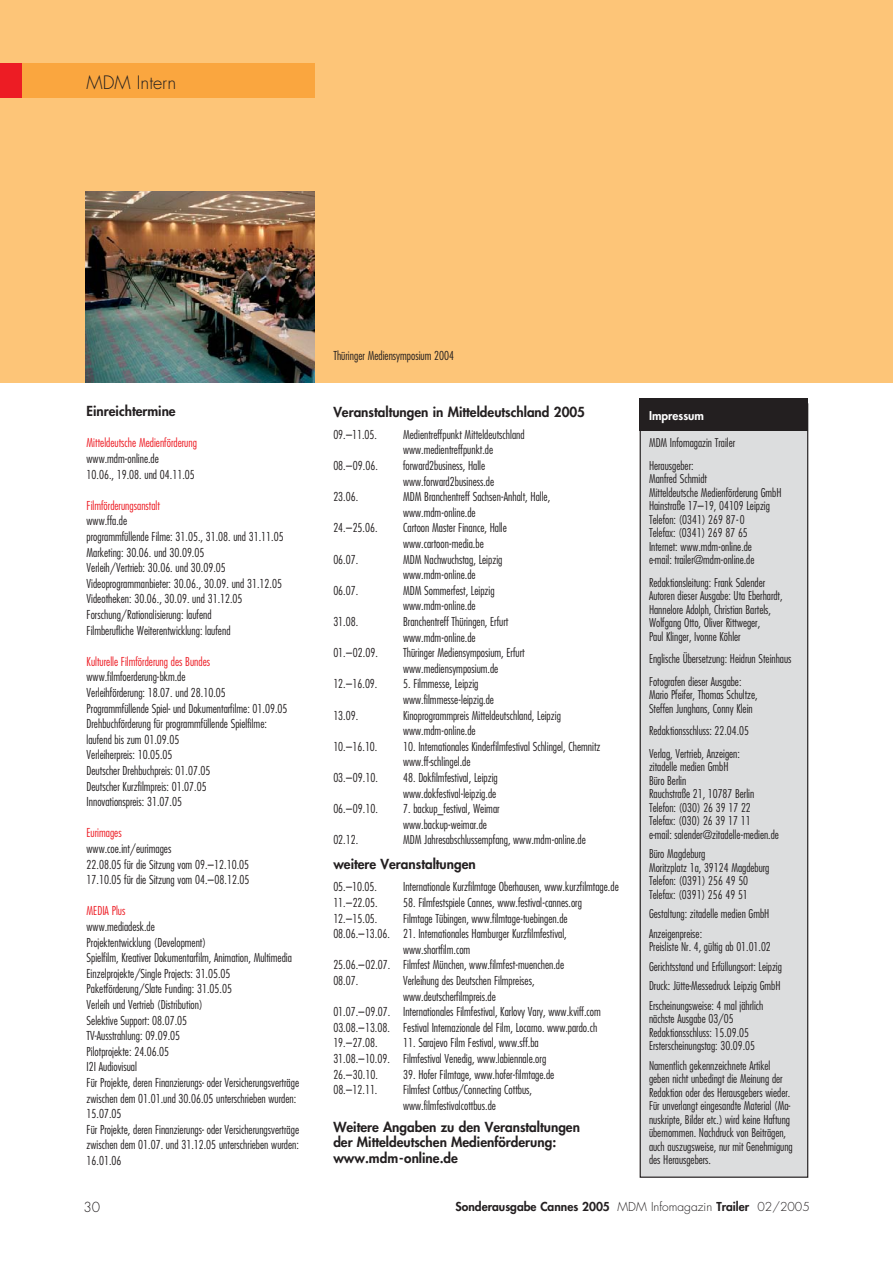
<style>
.page{position:relative;width:893px;height:1263px;background:#fff}
.page>*{position:absolute;margin:0;border:0;box-sizing:border-box;transform-origin:0 0}
.t1{font:300 18px "Futura";color:#231f20}
.t2{font:800 13.5px/15.6px "Futura";color:#231f20}
.t3{font:300 13.5px "Futura";color:#231f20}
.t4{font:300 condensed 12px/15.6px "Futura";color:#231f20}
.t5{font:300 condensed 12px "Futura";color:#ed1c24}
.t6{font:800 12px "Futura";color:#231f20}
.t7{font:300 condensed 11.85px/13.5px "Futura";color:#231f20}
.t8{font:800 11.85px "Futura";color:#fff}
.s1{font-weight:300}
</style>
<div class="page">
<div style="left:0;top:0;width:892px;height:383px;background:#fdc578"></div>
<div style="left:0;top:64px;width:315px;height:34px;background:#faa63f"></div>
<div style="left:0;top:64px;width:21px;height:34px;background:#ed1c24"></div>
<div style="left:640px;top:405px;width:167px;height:772px;background:#dcddde"></div>
<div style="left:639px;top:403px;width:169px;height:775px;border:1px solid #231f20"></div>
<div style="left:639px;top:399px;width:169px;height:32px;background:#231f20"></div>
<img style="left:85px;top:191px;width:230px;height:192px">
<h1 class="t1" style="left:87px;top:74px;width:91px">MDM Intern</h1>
<p class="t2" style="left:87px;top:405px;width:91px">Einreichtermine</p>
<p class="t5" style="left:87px;top:438px;width:112px">Mitteldeutsche Medienförderung</p>
<p class="t4" style="left:87px;top:452px;width:110px">www.mdm-online.de<br>10.06., 19.08. und 04.11.05</p>
<p class="t5" style="left:87px;top:500px;width:75px">Filmförderungsanstalt</p>
<p class="t4" style="left:87px;top:514px;width:199px">www.ffa.de<br>programmfüllende Filme: 31.05., 31.08. und 31.11.05<br>Marketing: 30.06. und 30.09.05<br>Verleih/Vertrieb: 30.06. und 30.09.05<br>Videoprogrammanbieter: 30.06., 30.09. und 31.12.05<br>Videotheken: 30.06., 30.09. und 31.12.05<br>Forschung/Rationalisierung: laufend<br>Filmberufliche Weiterentwicklung: laufend</p>
<p class="t5" style="left:87px;top:656px;width:125px">Kulturelle Filmförderung des Bundes</p>
<p class="t4" style="left:87px;top:670px;width:202px">www.filmfoerderung-bkm.de<br>Verleihförderung: 18.07. und 28.10.05<br>Programmfüllende Spiel- und Dokumentarfilme: 01.09.05<br>Drehbuchförderung für programmfüllende Spielfilme: laufend bis zum 01.09.05<br>Verleiherpreis: 10.05.05<br>Deutscher Drehbuchpreis: 01.07.05<br>Deutscher Kurzfilmpreis: 01.07.05<br>Innovationspreis: 31.07.05</p>
<p class="t5" style="left:87px;top:828px;width:37px">Eurimages</p>
<p class="t4" style="left:87px;top:842px;width:164px">www.coe.int/eurimages<br>22.08.05 für die Sitzung vom 09.–12.10.05<br>17.10.05 für die Sitzung vom 04.–08.12.05</p>
<p class="t5" style="left:87px;top:906px;width:40px">MEDIA Plus</p>
<p class="t4" style="left:87px;top:920px;width:214px">www.mediadesk.de<br>Projektentwicklung (Development)<br>Spielfilm, Kreativer Dokumentarfilm, Animation, Multimedia Einzelprojekte/Single Projects: 31.05.05<br>Paketförderung/Slate Funding: 31.05.05<br>Verleih und Vertrieb (Distribution)<br>Selektive Support: 08.07.05<br>TV-Ausstrahlung: 09.09.05<br>Pilotprojekte: 24.06.05<br>I2I Audiovisual<br>Für Projekte, deren Finanzierungs- oder Versicherungsverträge zwischen dem 01.01.und 30.06.05 unterschrieben wurden:<br>15.07.05<br>Für Projekte, deren Finanzierungs- oder Versicherungsverträge zwischen dem 01.07. und 31.12.05 unterschrieben wurden:<br>16.01.06</p>
<p class="t4" style="left:333px;top:348px;width:122px">Thüringer Mediensymposium 2004</p>
<p class="t2" style="left:333px;top:405px;width:253px">Veranstaltungen in Mitteldeutschland 2005</p>
<p class="t4" style="left:333px;top:427px;width:45px">09.–11.05.</p>
<p class="t4" style="left:403px;top:427px;width:123px">Medientreffpunkt Mitteldeutschland www.medientreffpunkt.de</p>
<p class="t4" style="left:333px;top:459px;width:46px">08.–09.06.</p>
<p class="t4" style="left:403px;top:459px;width:93px">forward2business, Halle www.forward2business.de</p>
<p class="t4" style="left:333px;top:490px;width:26px">23.06.</p>
<p class="t4" style="left:403px;top:490px;width:149px">MDM Branchentreff Sachsen-Anhalt, Halle, www.mdm-online.de</p>
<p class="t4" style="left:333px;top:521px;width:46px">24.–25.06.</p>
<p class="t4" style="left:403px;top:521px;width:105px">Cartoon Master Finance, Halle www.cartoon-media.be</p>
<p class="t4" style="left:333px;top:552px;width:26px">06.07.</p>
<p class="t4" style="left:403px;top:552px;width:101px">MDM Nachwuchstag, Leipzig www.mdm-online.de</p>
<p class="t4" style="left:333px;top:583px;width:26px">06.07.</p>
<p class="t4" style="left:403px;top:583px;width:93px">MDM Sommerfest, Leipzig www.mdm-online.de</p>
<p class="t4" style="left:333px;top:615px;width:26px">31.08.</p>
<p class="t4" style="left:403px;top:615px;width:107px">Branchentreff Thüringen, Erfurt www.mdm-online.de</p>
<p class="t4" style="left:333px;top:646px;width:46px">01.–02.09.</p>
<p class="t4" style="left:403px;top:646px;width:123px">Thüringer Mediensymposium, Erfurt www.mediensymposium.de</p>
<p class="t4" style="left:333px;top:677px;width:46px">12.–16.09.</p>
<p class="t4" style="left:403px;top:677px;width:92px">5. Filmmesse, Leipzig www.filmmesse-leipzig.de</p>
<p class="t4" style="left:333px;top:708px;width:26px">13.09.</p>
<p class="t4" style="left:403px;top:708px;width:159px">Kinoprogrammpreis Mitteldeutschland, Leipzig www.mdm-online.de</p>
<p class="t4" style="left:333px;top:739px;width:46px">10.–16.10.</p>
<p class="t4" style="left:403px;top:739px;width:199px">10. Internationales Kinderfilmfestival Schlingel, Chemnitz www.ff-schlingel.de</p>
<p class="t4" style="left:333px;top:771px;width:46px">03.–09.10.</p>
<p class="t4" style="left:403px;top:771px;width:96px">48. Dokfilmfestival, Leipzig www.dokfestival-leipzig.de</p>
<p class="t4" style="left:333px;top:802px;width:46px">06.–09.10.</p>
<p class="t4" style="left:403px;top:802px;width:98px">7. backup_festival, Weimar www.backup-weimar.de</p>
<p class="t4" style="left:333px;top:833px;width:26px">02.12.</p>
<p class="t4" style="left:403px;top:833px;width:184px">MDM Jahresabschlussempfang, www.mdm-online.de</p>
<p class="t2" style="left:333px;top:858px;width:144px">weitere Veranstaltungen</p>
<p class="t4" style="left:333px;top:880px;width:45px">05.–10.05.</p>
<p class="t4" style="left:403px;top:880px;width:217px">Internationale Kurzfilmtage Oberhausen, www.kurzfilmtage.de</p>
<p class="t4" style="left:333px;top:896px;width:46px">11.–22.05.</p>
<p class="t4" style="left:403px;top:896px;width:180px">58. Filmfestspiele Cannes, www.festival-cannes.org</p>
<p class="t4" style="left:333px;top:911px;width:46px">12.–15.05.</p>
<p class="t4" style="left:403px;top:911px;width:166px">Filmtage Tübingen, www.filmtage-tuebingen.de</p>
<p class="t4" style="left:333px;top:927px;width:235px">08.06.–13.06. 21. Internationales Hamburger Kurzfilmfestival,</p>
<p class="t4" style="left:403px;top:942px;width:69px">www.shortfilm.com</p>
<p class="t4" style="left:333px;top:958px;width:232px">25.06.–02.07. Filmfest München, www.filmfest-muenchen.de</p>
<p class="t4" style="left:333px;top:974px;width:26px">08.07.</p>
<p class="t4" style="left:403px;top:974px;width:133px">Verleihung des Deutschen Filmpreises,</p>
<p class="t4" style="left:403px;top:989px;width:94px">www.deutscherfilmpreis.de</p>
<p class="t4" style="left:333px;top:1005px;width:269px">01.07.–09.07. Internationales Filmfestival, Karlovy Vary, www.kviff.com</p>
<p class="t4" style="left:333px;top:1020px;width:265px">03.08.–13.08. Festival Internazionale del Film, Locarno. www.pardo.ch</p>
<p class="t4" style="left:333px;top:1036px;width:46px">19.–27.08.</p>
<p class="t4" style="left:333px;top:1036px;width:214px;text-indent:70px">11. Sarajevo Film Festival, www.sff.ba<br>31.08.–10.09. Filmfestival Venedig, www.labiennale.org<br>26.–30.10.</p>
<p class="t4" style="left:403px;top:1067px;width:153px">39. Hofer Filmtage, www.hofer-filmtage.de</p>
<p class="t4" style="left:333px;top:1083px;width:46px">08.–12.11.</p>
<p class="t4" style="left:403px;top:1083px;width:130px">Filmfest Cottbus/Connecting Cottbus, www.filmfestivalcottbus.de</p>
<p class="t2" style="left:333px;top:1120px;width:248px">Weitere Angaben zu den Veranstaltungen der Mitteldeutschen Medienförderung: www.mdm-online.de</p>
<p class="t8" style="left:649px;top:410px;width:57px">Impressum</p>
<p class="t7" style="left:649px;top:432px;width:88px;line-height:22.5px">MDM Infomagazin Trailer<br>Herausgeber:</p>
<p class="t7" style="left:649px;top:473px;width:134px">Manfred Schmidt<br>Mitteldeutsche Medienförderung GmbH<br>Hainstraße 17–19, 04109 Leipzig<br>Telefon: (0341) 269 87- 0<br>Telefax: (0341) 269 87 65<br>Internet: www.mdm-online.de<br>e-mail: trailer@mdm-online.de</p>
<p class="t7" style="left:649px;top:576px;width:135px">Redaktionsleitung: Frank Salender Autoren dieser Ausgabe: Uta Eberhardt, Hannelore Adolph, Christian Bartels, Wolfgang Otto, Oliver Rittweger,<br>Paul Klinger, Ivonne Köhler</p>
<p class="t7" style="left:649px;top:648px;width:144px;line-height:22.5px">Englische Übersetzung: Heidrun Steinhaus<br>Fotografen dieser Ausgabe:</p>
<p class="t7" style="left:649px;top:689px;width:110px">Mario Pfeifer, Thomas Schultze,<br>Steffen Junghans, Conny Klein</p>
<p class="t7" style="left:649px;top:720px;width:102px;line-height:22.5px">Redaktionsschluss: 22.04.05<br>Verlag, Vertrieb, Anzeigen:</p>
<p class="t7" style="left:649px;top:761px;width:131px">zitadelle medien GmbH<br>Büro Berlin<br>Rauchstraße 21, 10787 Berlin<br>Telefon: (030) 26 39 17 22<br>Telefax: (030) 26 39 17 11<br>e-mail: salender@zitadelle-medien.de</p>
<p class="t7" style="left:649px;top:848px;width:122px">Büro Magdeburg<br>Moritzplatz 1a, 39124 Magdeburg<br>Telefon: (0391) 256 49 50<br>Telefax: (0391) 256 49 51</p>
<p class="t7" style="left:649px;top:905px;width:122px;line-height:19.5px">Gestaltung: zitadelle medien GmbH<br>Anzeigenpreise:</p>
<p class="t7" style="left:649px;top:938px;width:134px;line-height:19.5px">Preisliste Nr. 4, gültig ab 01.01.02<br>Gerichtsstand und Erfüllungsort: Leipzig Druck: Jütte-Messedruck Leipzig GmbH Erscheinungsweise: 4 mal jährlich</p>
<p class="t7" style="left:649px;top:1013px;width:107px">nächste Ausgabe 03/05<br>Redaktionsschluss: 15.09.05<br>Ersterscheinungstag: 30.09.05</p>
<p class="t7" style="left:649px;top:1059px;width:145px">Namentlich gekennzeichnete Artikel geben nicht unbedingt die Meinung der Redaktion oder des Herausgebers wieder.<br>Für unverlangt eingesandte Material (Ma&shy;nuskripte, Bilder etc.) wird keine Haftung übernommen. Nachdruck von Beiträgen, auch auszugsweise, nur mit Genehmigung des Herausgebers.</p>
<p class="t3" style="left:84px;top:1201px;width:18px">30</p>
<p class="t6" style="left:455px;top:1201px;width:356px">Sonderausgabe Cannes 2005 <span class="s1">MDM Infomagazin</span> Trailer <span class="s1">02/2005</span></p>
</div>
